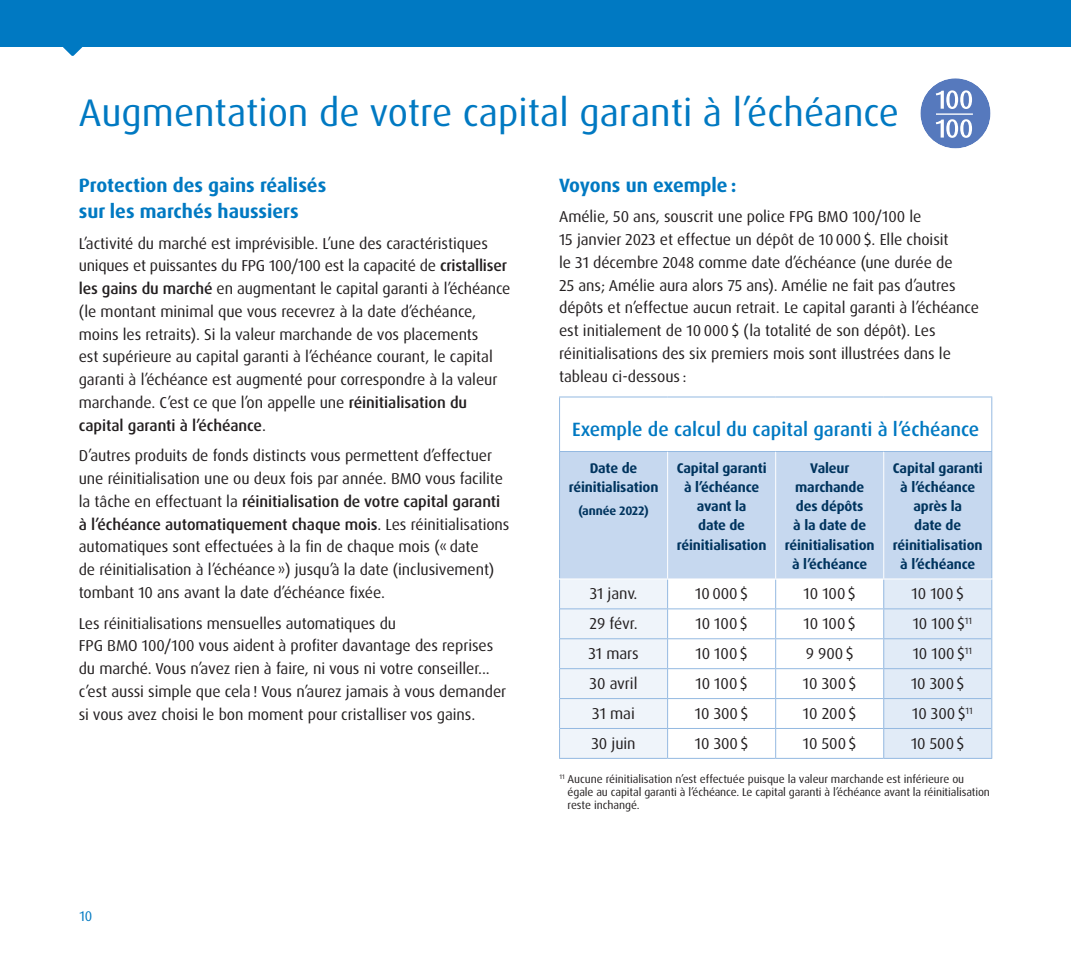
<style>
.page{position:relative;width:1071px;height:977px;background:#fff}
.page>*{position:absolute;margin:0;border:0;box-sizing:border-box;transform-origin:0 0}
.t1{font:38.5px "Dax Pro";color:#0079c2}
.t2{font:700 19.25px/26.2px "Dax Pro";color:#0079c2}
.t3{font:500 19.25px "Dax Pro";color:#0079c2}
.t4{font:15.75px/22.8px "Dax Pro";letter-spacing:-.005em;color:#231f20}
.t5{font:700 14px/19.2px "Dax Pro";letter-spacing:-.01em;color:#00345e;text-align:center}
.t6{font:14px "Dax Pro";color:#0079c2}
.t7{font:700 12.25px "Dax Pro";letter-spacing:-.01em;color:#00345e}
.t8{font:11.38px/13.1px "Dax Pro";letter-spacing:-.01em;color:#231f20}
.s1{font-weight:500}
</style>
<div class="page">
<div style="left:0;top:0;width:1071px;height:47px;background:#0079c2"></div>
<svg style="left:63px;top:47px;width:19px;height:9px"></svg>
<div style="left:920px;top:78px;width:71px;height:70px;background:#5679bd;border-radius:50%"></div>
<svg style="left:936px;top:90px;width:36px;height:19px"></svg>
<svg style="left:936px;top:119px;width:36px;height:19px"></svg>
<hr style="left:936px;top:113px;width:37px;height:2px;background:#fff">
<svg style="left:560px;top:397px;width:431px;height:361px"></svg>
<div style="left:560px;top:452px;width:431px;height:126px;background:#c6d8ef"></div>
<hr style="left:775px;top:608px;width:109px;height:1px;background:#94b9e1">
<hr style="left:775px;top:638px;width:109px;height:1px;background:#94b9e1">
<hr style="left:775px;top:668px;width:109px;height:1px;background:#94b9e1">
<hr style="left:775px;top:698px;width:109px;height:1px;background:#94b9e1">
<hr style="left:775px;top:728px;width:109px;height:1px;background:#94b9e1">
<hr style="left:559px;top:452px;width:1px;height:126px;background:#94b9e1">
<hr style="left:991px;top:452px;width:1px;height:126px;background:#94b9e1">
<svg style="left:883px;top:579px;width:109px;height:179px"></svg>
<hr style="left:991px;top:638px;width:1px;height:30px;background:#94b9e1">
<hr style="left:991px;top:668px;width:1px;height:30px;background:#94b9e1">
<hr style="left:991px;top:698px;width:1px;height:30px;background:#94b9e1">
<hr style="left:991px;top:728px;width:1px;height:30px;background:#94b9e1">
<hr style="left:559px;top:758px;width:109px;height:1px;background:#94b9e1">
<hr style="left:668px;top:758px;width:108px;height:1px;background:#94b9e1">
<hr style="left:776px;top:758px;width:108px;height:1px;background:#94b9e1">
<hr style="left:884px;top:758px;width:108px;height:1px;background:#94b9e1">
<svg style="left:559px;top:579px;width:217px;height:179px"></svg>
<hr style="left:559px;top:396px;width:109px;height:1px;background:#94b9e1">
<hr style="left:559px;top:397px;width:1px;height:54px;background:#94b9e1">
<hr style="left:668px;top:396px;width:108px;height:1px;background:#94b9e1">
<hr style="left:776px;top:396px;width:108px;height:1px;background:#94b9e1">
<hr style="left:884px;top:396px;width:108px;height:1px;background:#94b9e1">
<hr style="left:559px;top:451px;width:109px;height:1px;background:#94b9e1">
<hr style="left:668px;top:451px;width:108px;height:1px;background:#94b9e1">
<hr style="left:991px;top:397px;width:1px;height:54px;background:#94b9e1">
<hr style="left:776px;top:451px;width:108px;height:1px;background:#94b9e1">
<hr style="left:884px;top:451px;width:108px;height:1px;background:#94b9e1">
<hr style="left:559px;top:578px;width:109px;height:1px;background:#fff">
<hr style="left:668px;top:578px;width:108px;height:1px;background:#fff">
<hr style="left:776px;top:578px;width:108px;height:1px;background:#fff">
<hr style="left:884px;top:578px;width:108px;height:1px;background:#fff">
<hr style="left:667px;top:452px;width:1px;height:126px;background:#fff">
<hr style="left:775px;top:452px;width:1px;height:126px;background:#fff">
<hr style="left:883px;top:452px;width:1px;height:126px;background:#fff">
<h1 class="t1" style="left:79px;top:88px;width:822px">Augmentation de votre capital garanti à l’échéance</h1>
<p class="t2" style="left:79px;top:172px;width:249px">Protection des gains réalisés sur les marchés haussiers</p>
<p class="t4" style="left:79px;top:232px;width:433px">L’activité du marché est imprévisible. L’une des caractéristiques uniques et puissantes du FPG 100/100 est la capacité de <span class="s1">cristalliser les gains du marché</span> en augmentant le capital garanti à l’échéance (le montant minimal que vous recevrez à la date d’échéance, moins les retraits). Si la valeur marchande de vos placements<br>est supérieure au capital garanti à l’échéance courant, le capital garanti à l’échéance est augmenté pour correspondre à la valeur marchande. C’est ce que l’on appelle une <span class="s1">réinitialisation du capital garanti à l’échéance</span>.</p>
<p class="t4" style="left:79px;top:444px;width:432px">D’autres produits de fonds distincts vous permettent d’effectuer une réinitialisation une ou deux fois par année. BMO vous facilite la tâche en effectuant la <span class="s1">réinitialisation de votre capital garanti à l’échéance automatiquement chaque mois</span>. Les réinitialisations automatiques sont effectuées à la fin de chaque mois (« date<br>de réinitialisation à l’échéance ») jusqu’à la date (inclusivement) tombant 10 ans avant la date d’échéance fixée.</p>
<p class="t4" style="left:79px;top:611px;width:429px">Les réinitialisations mensuelles automatiques du<br>FPG BMO 100/100 vous aident à profiter davantage des reprises du marché. Vous n’avez rien à faire, ni vous ni votre conseiller... c’est aussi simple que cela ! Vous n’aurez jamais à vous demander si vous avez choisi le bon moment pour cristalliser vos gains.</p>
<p class="t6" style="left:79px;top:906px;width:15px">10</p>
<p class="t2" style="left:559px;top:172px;width:179px">Voyons un exemple :</p>
<p class="t4" style="left:559px;top:205px;width:421px">Amélie, 50 ans, souscrit une police FPG BMO 100/100 le<br>15 janvier 2023 et effectue un dépôt de 10 000 $. Elle choisit<br>le 31 décembre 2048 comme date d’échéance (une durée de<br>25 ans; Amélie aura alors 75 ans). Amélie ne fait pas d’autres dépôts et n’effectue aucun retrait. Le capital garanti à l’échéance est initialement de 10 000 $ (la totalité de son dépôt). Les réinitialisations des six premiers mois sont illustrées dans le tableau ci-dessous :</p>
<p class="t3" style="left:572px;top:416px;width:409px">Exemple de calcul du capital garanti à l’échéance</p>
<p class="t5" style="left:569px;top:458px;width:91px">Date de réinitialisation</p>
<p class="t7" style="left:578px;top:502px;width:72px">(année 2022)</p>
<p class="t5" style="left:677px;top:458px;width:91px">Capital garanti à l’échéance avant la<br>date de réinitialisation</p>
<p class="t5" style="left:785px;top:458px;width:91px">Valeur marchande des dépôts<br>à la date de réinitialisation à l’échéance</p>
<p class="t5" style="left:893px;top:458px;width:91px">Capital garanti à l’échéance après la<br>date de réinitialisation à l’échéance</p>
<p class="t4" style="left:590px;top:582px;width:49px">31 janv.</p>
<p class="t4" style="left:695px;top:582px;width:54px">10 000 $</p>
<p class="t4" style="left:804px;top:582px;width:54px">10 100 $</p>
<p class="t4" style="left:912px;top:582px;width:54px">10 100 $</p>
<p class="t4" style="left:590px;top:612px;width:50px">29 févr.</p>
<p class="t4" style="left:695px;top:612px;width:54px">10 100 $</p>
<p class="t4" style="left:804px;top:612px;width:54px">10 100 $</p>
<p class="t4" style="left:913px;top:612px;width:61px">10 100 $<sup>11</sup></p>
<p class="t4" style="left:588px;top:642px;width:52px">31 mars</p>
<p class="t4" style="left:695px;top:642px;width:54px">10 100 $</p>
<p class="t4" style="left:806px;top:642px;width:49px">9 900 $</p>
<p class="t4" style="left:913px;top:642px;width:61px">10 100 $<sup>11</sup></p>
<p class="t4" style="left:590px;top:672px;width:49px">30 avril</p>
<p class="t4" style="left:695px;top:672px;width:54px">10 100 $</p>
<p class="t4" style="left:803px;top:672px;width:55px">10 300 $</p>
<p class="t4" style="left:911px;top:672px;width:55px">10 300 $</p>
<p class="t4" style="left:592px;top:702px;width:44px">31 mai</p>
<p class="t4" style="left:695px;top:702px;width:55px">10 300 $</p>
<p class="t4" style="left:803px;top:702px;width:55px">10 200 $</p>
<p class="t4" style="left:912px;top:702px;width:62px">10 300 $<sup>11</sup></p>
<p class="t4" style="left:592px;top:732px;width:46px">30 juin</p>
<p class="t4" style="left:695px;top:732px;width:55px">10 300 $</p>
<p class="t4" style="left:803px;top:732px;width:55px">10 500 $</p>
<p class="t4" style="left:911px;top:732px;width:55px">10 500 $</p>
<p class="t8" style="left:568px;top:772px;width:424px;text-indent:-8px"><sup>11</sup> Aucune réinitialisation n’est effectuée puisque la valeur marchande est inférieure ou égale au capital garanti à l’échéance. Le capital garanti à l’échéance avant la réinitialisation reste inchangé.</p>
</div>
